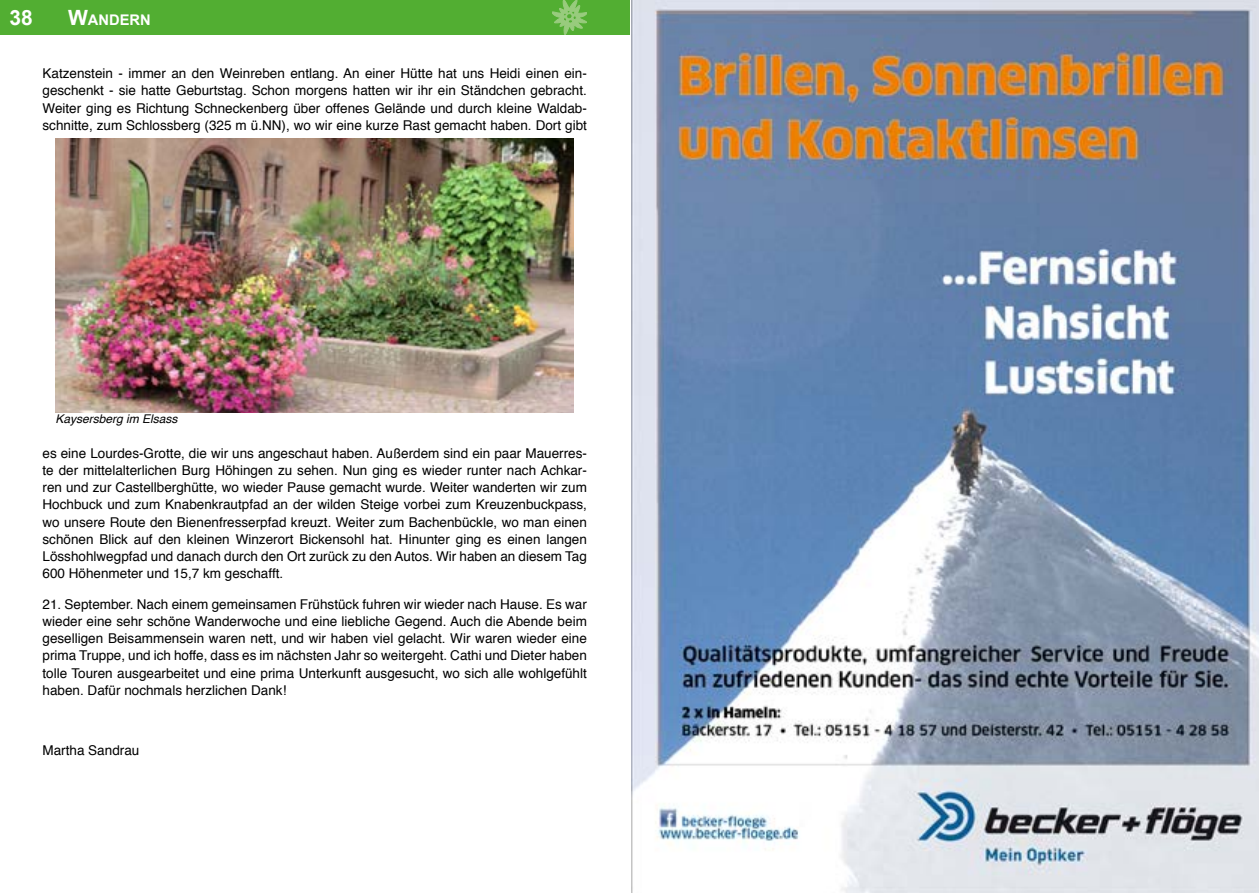
<style>
.page{position:relative;width:1259px;height:893px;background:#fff}
.page>*{position:absolute;margin:0;border:0;box-sizing:border-box;transform-origin:0 0}
.t1{font:700 21px "Arial";color:#fff}
.t2{font:700 14.7px "Arial";color:#fff}
.t3{font:13.5px/17.2px "Helvetica";color:#000;text-align:justify}
.t4{font:italic 12px "Helvetica";color:#000}
.s1{font-size:21px}
</style>
<div class="page">
<div style="left:0;top:0;width:629px;height:35px;background:#52ae32"></div>
<svg style="left:552px;top:0;width:35px;height:35px"></svg>
<img style="left:55px;top:138px;width:519px;height:275px">
<img style="left:631px;top:0;width:628px;height:893px">
<h1 class="t1" style="left:10px;top:4px;width:25px">38</h1>
<p class="t2" style="left:68px;top:10px;width:84px"><span class="s1">W</span>ANDERN</p>
<p class="t3" style="left:43px;top:65px;width:546px">Katzenstein - immer an den Weinreben entlang. An einer Hütte hat uns Heidi einen ein&shy;geschenkt - sie hatte Geburtstag. Schon morgens hatten wir ihr ein Ständchen gebracht.<br>Weiter ging es Richtung Schneckenberg über offenes Gelände und durch kleine Waldab&shy;schnitte, zum Schlossberg (325 m ü.NN), wo wir eine kurze Rast gemacht haben. Dort gibt</p>
<p class="t4" style="left:55px;top:410px;width:124px">Kaysersberg im Elsass</p>
<p class="t3" style="left:43px;top:445px;width:546px">es eine Lourdes-Grotte, die wir uns angeschaut haben. Außerdem sind ein paar Mauerres&shy;te der mittelalterlichen Burg Höhingen zu sehen. Nun ging es wieder runter nach Achkar&shy;ren und zur Castellberghütte, wo wieder Pause gemacht wurde. Weiter wanderten wir zum Hochbuck und zum Knabenkrautpfad an der wilden Steige vorbei zum Kreuzenbuckpass, wo unsere Route den Bienenfresserpfad kreuzt. Weiter zum Bachenbückle, wo man einen schönen Blick auf den kleinen Winzerort Bickensohl hat. Hinunter ging es einen langen Lösshohlwegpfad und danach durch den Ort zurück zu den Autos. Wir haben an diesem Tag 600 Höhenmeter und 15,7 km geschafft.</p>
<p class="t3" style="left:43px;top:595px;width:546px">21. September. Nach einem gemeinsamen Frühstück fuhren wir wieder nach Hause. Es war wieder eine sehr schöne Wanderwoche und eine liebliche Gegend. Auch die Abende beim geselligen Beisammensein waren nett, und wir haben viel gelacht. Wir waren wieder eine prima Truppe, und ich hoffe, dass es im nächsten Jahr so weitergeht. Cathi und Dieter haben tolle Touren ausgearbeitet und eine prima Unterkunft ausgesucht, wo sich alle wohlgefühlt haben. Dafür nochmals herzlichen Dank!</p>
<p class="t3" style="left:43px;top:742px;width:98px">Martha Sandrau</p>
</div>
